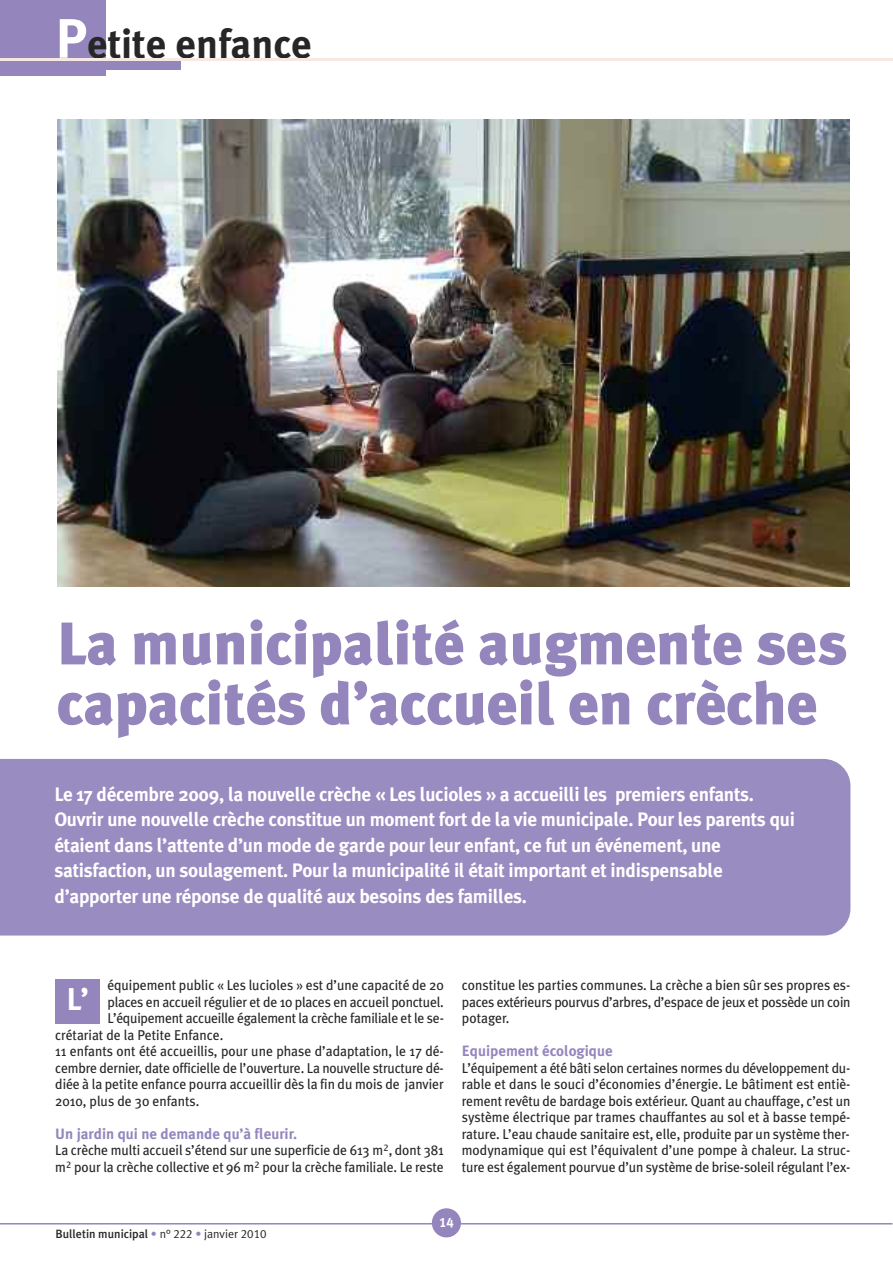
<style>
.page{position:relative;width:893px;height:1263px;background:#fff}
.page>*{position:absolute;margin:0;border:0;box-sizing:border-box;transform-origin:0 0}
.t1{font:900 60px/60px "Meta Plus";color:#9486bd}
.t2{font:700 40.5px "Meta Plus";color:#272627}
.t3{font:700 31.5px "Meta Plus";color:#fff}
.t4{font:700 19.5px/25.5px "Meta Plus";letter-spacing:-.015em;color:#fff}
.t5{font:700 15px "Meta Plus";color:#9486bd}
.t6{font:14.25px/16.5px "Meta Plus";letter-spacing:-.005em;color:#272627;text-align:justify;scale:.96 1}
.t7{font:13.5px "Meta Plus Bold Caps";color:#fff}
.t8{font:500 12px "Meta Plus";color:#272627}
.s1{font-size:55.5px;color:#fff}
.s2{font-family:"Lucida Grande"}
.s3{font-family:"Meta Plus Normal";font-weight:400;color:#9486bd}
.s4{font-family:"Meta Plus Normal";font-weight:400}
.s5{font-family:"Meta Plus Normal Caps";font-weight:400}
</style>
<div class="page">
<div style="left:0;top:0;width:105px;height:76px;background:#9486bd"></div>
<div style="left:0;top:61px;width:181px;height:9px;background:#9486bd"></div>
<hr style="left:0;top:1223px;width:892px;height:1px;background:#9486bd">
<div style="left:432px;top:1208px;width:29px;height:29px;background:#9486bd;border-radius:50%"></div>
<div style="left:0;top:759px;width:850px;height:176px;background:#998cc1"></div>
<div style="left:55px;top:979px;width:45px;height:44px;background:#9486bd"></div>
<hr style="left:0;top:59px;width:893px;height:2px;background:#f8e8e2">
<img style="left:57px;top:119px;width:792px;height:468px">
<h2 class="t2" style="left:55px;top:20px;width:258px"><span class="s1">P</span>etite enfance</h2>
<h1 class="t1" style="left:57px;top:614px;width:792px">La municipalité augmente ses capacités d’accueil en crèche</h1>
<p class="t4" style="left:55px;top:781px;width:742px">Le 17 décembre 2009, la nouvelle crèche « Les lucioles » a accueilli les premiers enfants.<br>Ouvrir une nouvelle crèche constitue un moment fort de la vie municipale. Pour les parents qui étaient dans l’attente d’un mode de garde pour leur enfant, ce fut un événement, une satisfaction, un soulagement. Pour la municipalité il était important et indispensable d’apporter une réponse de qualité aux besoins des familles.</p>
<p class="t6" style="left:107px;top:977px;width:352px">équipement public « Les lucioles » est d’une capacité de 20</p>
<p class="t6" style="left:107px;top:993px;width:352px">places en accueil régulier et de 10 places en accueil ponctuel.</p>
<p class="t6" style="left:107px;top:1010px;width:352px">L’équipement accueille également la crèche familiale et le se-</p>
<p class="t6" style="left:55px;top:1026px;width:177px">crétariat de la Petite Enfance.</p>
<p class="t6" style="left:55px;top:1043px;width:406px">11 enfants ont été accueillis, pour une phase d’adaptation, le 17 dé-</p>
<p class="t6" style="left:55px;top:1059px;width:406px">cembre dernier, date officielle de l’ouverture. La nouvelle structure dé-</p>
<p class="t6" style="left:55px;top:1076px;width:406px">diée à la petite enfance pourra accueillir dès la fin du mois de janvier</p>
<p class="t6" style="left:55px;top:1092px;width:152px">2010, plus de 30 enfants.</p>
<p class="t5" style="left:55px;top:1124px;width:243px">Un jardin qui ne demande qu’à fleurir.</p>
<p class="t6" style="left:55px;top:1142px;width:406px">La crèche multi accueil s’étend sur une superficie de 613 m<span class="s2">²</span>, dont 381 m<span class="s2">²</span> pour la crèche collective et 96 m<span class="s2">²</span> pour la crèche familiale. Le reste</p>
<h3 class="t3" style="left:66px;top:981px;width:24px">L’</h3>
<p class="t6" style="left:462px;top:977px;width:406px">constitue les parties communes. La crèche a bien sûr ses propres es&shy;paces extérieurs pourvus d’arbres, d’espace de jeux et possède un coin potager.</p>
<p class="t5" style="left:462px;top:1042px;width:152px">Equipement écologique</p>
<p class="t6" style="left:462px;top:1059px;width:406px">L’équipement a été bâti selon certaines normes du développement du&shy;rable et dans le souci d’économies d’énergie. Le bâtiment est entiè&shy;rement revêtu de bardage bois extérieur. Quant au chauffage, c’est un système électrique par trames chauffantes au sol et à basse tempé&shy;rature. L’eau chaude sanitaire est, elle, produite par un système ther&shy;modynamique qui est l’équivalent d’une pompe à chaleur. La struc&shy;ture est également pourvue d’un système de brise-soleil régulant l’ex-</p>
<p class="t8" style="left:56px;top:1226px;width:212px">Bulletin municipal <span class="s3">•</span> <span class="s4">n°</span> <span class="s5">222</span> <span class="s3">•</span> <span class="s4">janvier</span> <span class="s5">2010</span></p>
<p class="t7" style="left:439px;top:1214px;width:16px">14</p>
</div>
